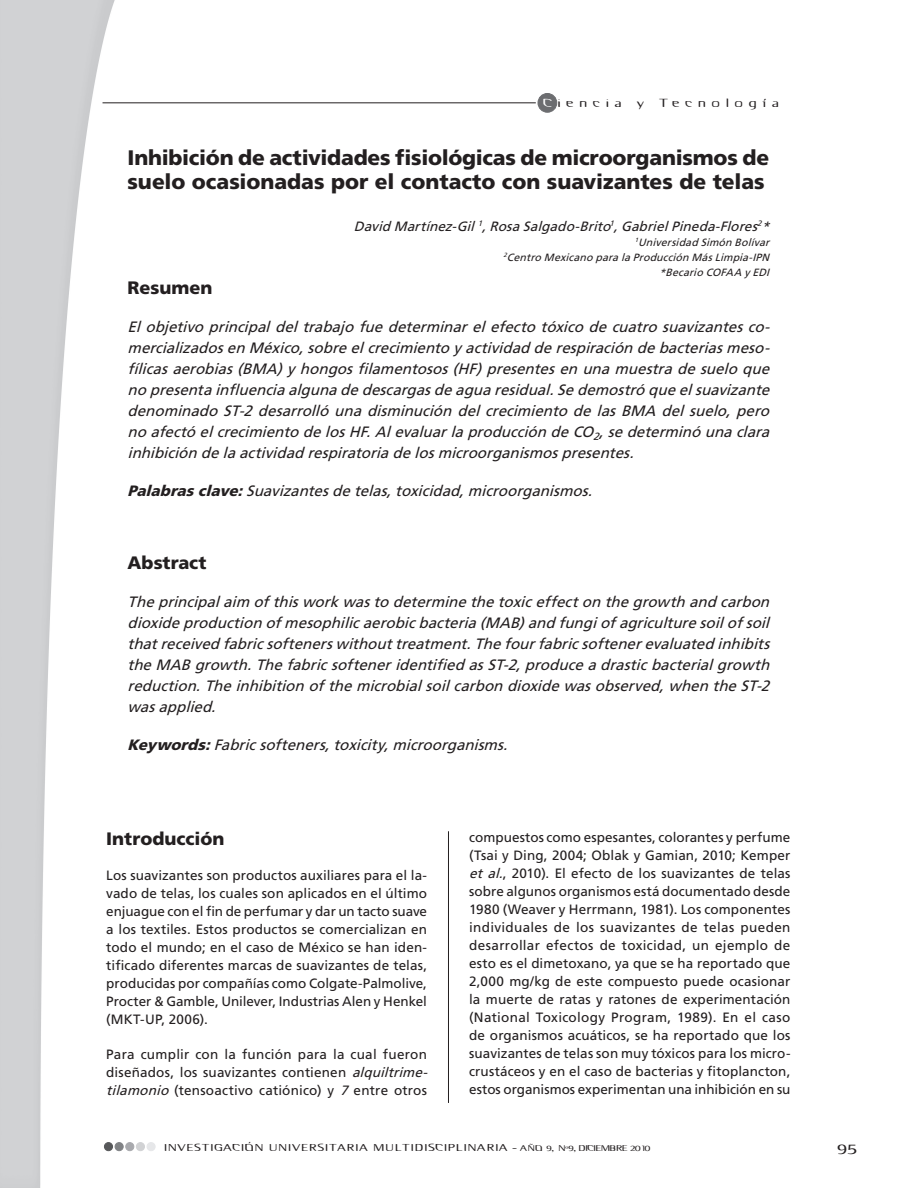
<style>
.page{position:relative;width:918px;height:1188px;background:#fff}
.page>*{position:absolute;margin:0;border:0;box-sizing:border-box;transform-origin:0 0}
.t1{font:900 21px/24px "Frutiger";letter-spacing:-.005em;color:#231f20}
.t2{font:900 18px "Frutiger";color:#231f20}
.t3{font:italic 15px/21px "Frutiger";color:#231f20;text-align:justify}
.t4{font:13.5px/18px "Frutiger";letter-spacing:.01em;color:#231f20;text-align:justify}
.t5{font:italic 13.5px "Frutiger";color:#231f20}
.t6{font:13.5px "Odyssey Extended";color:#231f20}
.t7{font:italic 10.5px/15px "Frutiger";color:#231f20;text-align:right}
.t8{font:10.5px "Odyssey Extended";letter-spacing:.565em;color:#231f20}
.t9{font:9px "Odyssey Extended";letter-spacing:.15em;color:#231f20}
.t10{font:7.5px "Odyssey Extended";color:#231f20}
.s1{color:#fff}
.s2{font-weight:900}
.s3{font-style:italic}
.s4{font-size:9px}
</style>
<div class="page">
<img style="left:0;top:0;width:122px;height:1188px">
<div style="left:538px;top:93px;width:19px;height:19px;background:#6c6d70;border-radius:50%"></div>
<div style="left:538px;top:93px;width:19px;height:19px;border:1px solid #6c6d70;border-radius:50%"></div>
<hr style="left:103px;top:102px;width:433px;height:1px;background:#231f20">
<hr style="left:448px;top:831px;width:1px;height:272px;background:#231f20">
<div style="left:104px;top:1143px;width:9px;height:8px;background:#57585a;border-radius:50%"></div>
<div style="left:104px;top:1142px;width:9px;height:9px;border:1px solid #57585a;border-radius:50%"></div>
<div style="left:115px;top:1143px;width:8px;height:8px;background:#808285;border-radius:50%"></div>
<div style="left:115px;top:1142px;width:8px;height:9px;border:1px solid #808285;border-radius:50%"></div>
<div style="left:126px;top:1143px;width:8px;height:8px;background:#a8a9ad;border-radius:50%"></div>
<div style="left:126px;top:1142px;width:8px;height:9px;border:1px solid #a8a9ad;border-radius:50%"></div>
<div style="left:136px;top:1143px;width:8px;height:8px;background:#d1d2d4;border-radius:50%"></div>
<div style="left:136px;top:1142px;width:9px;height:9px;border:1px solid #d1d2d4;border-radius:50%"></div>
<div style="left:147px;top:1143px;width:8px;height:8px;background:#e6e7e9;border-radius:50%"></div>
<div style="left:147px;top:1142px;width:8px;height:9px;border:1px solid #e6e7e9;border-radius:50%"></div>
<p class="t8" style="left:543px;top:96px;width:79px"><span class="s1">C</span>IENCIA</p>
<p class="t8" style="left:637px;top:96px;width:9px">Y</p>
<p class="t8" style="left:659px;top:96px;width:121px">TECNOLOGÍA</p>
<h1 class="t1" style="left:128px;top:145px;width:643px">Inhibición de actividades fisiológicas de microorganismos de suelo ocasionadas por el contacto con suavizantes de telas</h1>
<p class="t5" style="left:354px;top:219px;width:421px">David Martínez-Gil<sup>1</sup>,RosaSalgado-Brito<sup>1</sup>,GabrielPineda-Flores<sup>2</sup>*</p>
<p class="t7" style="left:503px;top:235px;width:271px"><sup>1</sup>Universidad Simón Bolívar<br><sup>2</sup>Centro Mexicano paralaProducción MásLimpia-IPN *Becario COFAA y EDI</p>
<h2 class="t2" style="left:128px;top:277px;width:86px">Resumen</h2>
<p class="t3" style="left:128px;top:316px;width:648px">El objetivo principal del trabajo fue determinar el efecto tóxico de cuatro suavizantes co&shy;mercializadosen México,sobreelcrecimiento y actividad derespiración debacteriasmeso&shy;fílicasaerobias(BMA)y hongosfilamentosos(HF)presentesen unamuestradesuelo que no presentainfluenciaalgunadedescargasdeaguaresidual.Sedemostró queelsuavizante denominado ST-2 desarrolló una disminución del crecimiento de las BMA del suelo, pero no afectó elcrecimiento delosHF.Alevaluarlaproducción deCO<sub>2</sub>,sedeterminó unaclara inhibición delaactividad respiratoriadelosmicroorganismospresentes.</p>
<p class="t3" style="left:128px;top:480px;width:471px"><span class="s2">Palabrasclave:</span>Suavizantesdetelas,toxicidad,microorganismos.</p>
<h2 class="t2" style="left:128px;top:552px;width:81px">Abstract</h2>
<p class="t3" style="left:128px;top:591px;width:648px">Theprincipalaim ofthisworkwasto determinethetoxiceffecton thegrowth and carbon dioxideproduction ofmesophilicaerobicbacteria(MAB)and fungiofagriculturesoilofsoil thatreceived fabricsoftenerswithouttreatment.Thefourfabricsoftenerevaluated inhibits theMAB growth.Thefabricsofteneridentified asST-2,produceadrasticbacterialgrowth reduction.Theinhibition ofthemicrobialsoilcarbon dioxidewasobserved,when theST-2 wasapplied.</p>
<p class="t3" style="left:128px;top:734px;width:386px"><span class="s2">Keywords:</span>Fabricsofteners,toxicity,microorganisms.</p>
<h2 class="t2" style="left:106px;top:828px;width:120px">Introducción</h2>
<p class="t4" style="left:106px;top:866px;width:322px">Los suavizantes son productos auxiliares para el la&shy;vado de telas, los cuales son aplicados en el último enjuague con el fin de perfumar y dar un tacto suave a los textiles. Estos productos se comercializan en todo el mundo; en el caso de México se han iden&shy;tificado diferentes marcas de suavizantes de telas, producidas por compañías como Colgate-Palmolive, Procter &amp; Gamble, Unilever, Industrias Alen y Henkel (MKT-UP, 2006).</p>
<p class="t4" style="left:106px;top:1045px;width:327px;text-align:left">Para cumplir con la función para la cual fueron diseñados, los suavizantes contienen <span class="s3">alquiltrime&shy;tilamonio</span> (tensoactivo catiónico) y <span class="s3">7</span> entre otros</p>
<p class="t4" style="left:469px;top:828px;width:323px">compuestos como espesantes, colorantes y perfume (Tsai y Ding, 2004; Oblak y Gamian, 2010; Kemper <span class="s3">et al.</span>, 2010). El efecto de los suavizantes de telas sobre algunos organismos está documentado desde 1980 (Weaver y Herrmann, 1981). Los componentes individuales de los suavizantes de telas pueden desarrollar efectos de toxicidad, un ejemplo de esto es el dimetoxano, ya que se ha reportado que 2,000 mg/kg de este compuesto puede ocasionar la muerte de ratas y ratones de experimentación (National Toxicology Program, 1989). En el caso de organismos acuáticos, se ha reportado que los suavizantes de telas son muy tóxicos para los micro&shy;crustáceos y en el caso de bacterias y fitoplancton, estos organismos experimentan una inhibición en su</p>
<p class="t9" style="left:164px;top:1142px;width:254px">INVESTI GACIÓN UNI VERSITARI A MU LTIDISCI</p>
<p class="t10" style="left:448px;top:1144px;width:204px"><span class="s4">PLI NARI A -</span> AÑO 9, Nº9, DICIEMBRE 2010</p>
<p class="t6" style="left:837px;top:1140px;width:21px">95</p>
</div>
